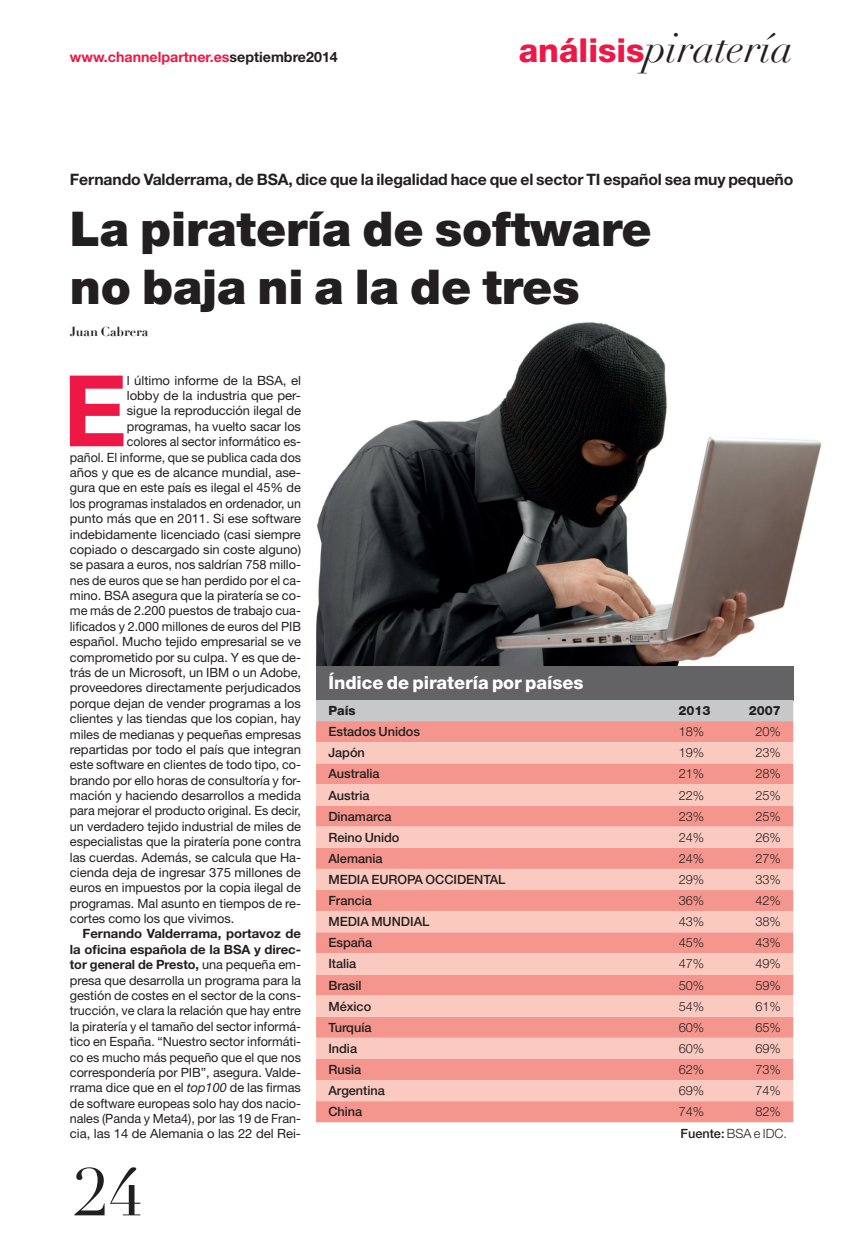
<style>
.page{position:relative;width:863px;height:1233px;background:#fff}
.page>*{position:absolute;margin:0;border:0;box-sizing:border-box;transform-origin:0 0}
.Texto_Capitular{font:700 98.85px "Helvetica Neue LT Std";color:#ed1845}
.t1{font:66px "Didot";color:#231f20}
.T{font:900 48px/57.8px "Helvetica Neue LT Std";letter-spacing:-.005em;color:#231f20}
.t2{font:italic 40.5px "Didot";letter-spacing:-.005em;color:#231f20}
.T_Cuadro{font:800 18px "Helvetica Neue LT Std";letter-spacing:-.005em;color:#fff}
.A{font:700 15.75px "Helvetica Neue LT Std";letter-spacing:-.005em;color:#231f20}
.t3{font:700 14.25px "Helvetica Neue LT Std";color:#ed1845}
.Texto_Capitular-2{font:12.75px "Helvetica Neue LT Std";letter-spacing:-.005em;color:#231f20}
.Texto{font:12.75px/15.3px "Helvetica Neue LT Std";letter-spacing:-.005em;color:#231f20;text-align:justify}
.Texto_Tabla{font:500 12.75px "Helvetica Neue LT Std";letter-spacing:-.005em;color:#231f20}
.Texto_Tabla-2{font:300 12.75px "Helvetica Neue LT Std";letter-spacing:-.005em;color:#231f20}
.Cuadro{font:800 12.75px "Helvetica Neue LT Std";letter-spacing:-.005em;color:#231f20}
.Firma{font:700 12.75px "Didot";letter-spacing:-.005em;color:#231f20}
.s1{color:#231f20}
.s2{font-family:"Helvetica Neue LT Std";font-weight:800;font-style:normal;font-size:33px;color:#ed1845}
.s3{font-weight:700}
.s4{font-style:italic}
.s5{font-weight:500}
</style>
<div class="page">
<img style="left:316px;top:322px;width:506px;height:344px">
<div style="left:316px;top:666px;width:477px;height:34px;background:#636366"></div>
<div style="left:316px;top:700px;width:477px;height:21px;background:#c7c8ca"></div>
<div style="left:316px;top:721px;width:477px;height:401px;background:#f5968e"></div>
<svg style="left:316px;top:742px;width:477px;height:359px;background:#f7b1a8"></svg>
<p class="t3" style="left:70px;top:48px;width:269px">www.channelpartner.es<span class="s1">septiembre2014</span></p>
<h3 class="t2" style="left:518px;top:23px;width:276px"><span class="s2">análisis</span>piratería</h3>
<p class="A" style="left:70px;top:169px;width:725px">Fernando Valderrama, de BSA, dice que la ilegalidad hace que el sector TI español sea muy pequeño</p>
<p class="T" style="left:70px;top:200px;width:583px">La piratería de software no baja ni a la de tres</p>
<p class="Firma" style="left:70px;top:323px;width:80px">Juan Cabrera</p>
<p class="Texto_Capitular" style="left:63px;top:350px;width:66px">E</p>
<p class="Texto_Capitular-2" style="left:127px;top:372px;width:176px">l último informe de la BSA, el</p>
<p class="Texto_Capitular-2" style="left:127px;top:388px;width:176px">lobby de la industria que per-</p>
<p class="Texto_Capitular-2" style="left:127px;top:403px;width:176px">sigue la reproducción ilegal de</p>
<p class="Texto_Capitular-2" style="left:127px;top:419px;width:176px">programas, ha vuelto sacar los</p>
<p class="Texto_Capitular-2" style="left:127px;top:434px;width:176px">colores al sector informático es-</p>
<p class="Texto_Capitular-2" style="left:70px;top:449px;width:233px">pañol. El informe, que se publica cada dos</p>
<p class="Texto_Capitular-2" style="left:70px;top:465px;width:233px">años y que es de alcance mundial, ase-</p>
<p class="Texto_Capitular-2" style="left:70px;top:480px;width:233px">gura que en este país es ilegal el 45% de</p>
<p class="Texto_Capitular-2" style="left:70px;top:495px;width:233px">los programas instalados en ordenador, un</p>
<p class="Texto_Capitular-2" style="left:70px;top:511px;width:233px">punto más que en 2011. Si ese software</p>
<p class="Texto_Capitular-2" style="left:70px;top:526px;width:233px">indebidamente licenciado (casi siempre</p>
<p class="Texto_Capitular-2" style="left:70px;top:542px;width:233px">copiado o descargado sin coste alguno)</p>
<p class="Texto_Capitular-2" style="left:70px;top:557px;width:233px">se pasara a euros, nos saldrían 758 millo-</p>
<p class="Texto_Capitular-2" style="left:70px;top:572px;width:233px">nes de euros que se han perdido por el ca-</p>
<p class="Texto_Capitular-2" style="left:70px;top:588px;width:233px">mino. BSA asegura que la piratería se co-</p>
<p class="Texto_Capitular-2" style="left:70px;top:603px;width:233px">me más de 2.200 puestos de trabajo cua-</p>
<p class="Texto_Capitular-2" style="left:70px;top:618px;width:233px">lificados y 2.000 millones de euros del PIB</p>
<p class="Texto_Capitular-2" style="left:70px;top:634px;width:233px">español. Mucho tejido empresarial se ve</p>
<p class="Texto_Capitular-2" style="left:70px;top:649px;width:233px">comprometido por su culpa. Y es que de-</p>
<p class="Texto_Capitular-2" style="left:70px;top:665px;width:233px">trás de un Microsoft, un IBM o un Adobe,</p>
<p class="Texto_Capitular-2" style="left:70px;top:680px;width:233px">proveedores directamente perjudicados</p>
<p class="Texto_Capitular-2" style="left:70px;top:695px;width:233px">porque dejan de vender programas a los</p>
<p class="Texto_Capitular-2" style="left:70px;top:711px;width:233px">clientes y las tiendas que los copian, hay</p>
<p class="Texto_Capitular-2" style="left:70px;top:726px;width:233px">miles de medianas y pequeñas empresas</p>
<p class="Texto_Capitular-2" style="left:70px;top:741px;width:233px">repartidas por todo el país que integran</p>
<p class="Texto_Capitular-2" style="left:70px;top:757px;width:233px">este software en clientes de todo tipo, co-</p>
<p class="Texto_Capitular-2" style="left:70px;top:772px;width:233px">brando por ello horas de consultoría y for-</p>
<p class="Texto_Capitular-2" style="left:70px;top:788px;width:233px">mación y haciendo desarrollos a medida</p>
<p class="Texto_Capitular-2" style="left:70px;top:803px;width:233px">para mejorar el producto original. Es decir,</p>
<p class="Texto_Capitular-2" style="left:70px;top:818px;width:233px">un verdadero tejido industrial de miles de</p>
<p class="Texto_Capitular-2" style="left:70px;top:834px;width:233px">especialistas que la piratería pone contra</p>
<p class="Texto_Capitular-2" style="left:70px;top:849px;width:233px">las cuerdas. Además, se calcula que Ha-</p>
<p class="Texto_Capitular-2" style="left:70px;top:864px;width:233px">cienda deja de ingresar 375 millones de</p>
<p class="Texto_Capitular-2" style="left:70px;top:880px;width:233px">euros en impuestos por la copia ilegal de</p>
<p class="Texto_Capitular-2" style="left:70px;top:895px;width:233px">programas. Mal asunto en tiempos de re-</p>
<p class="Texto_Capitular-2" style="left:70px;top:911px;width:166px">cortes como los que vivimos.</p>
<p class="Texto" style="left:70px;top:926px;width:233px;text-indent:13px"><span class="s3">Fernando Valderrama, portavoz de la oficina española de la BSA y direc&shy;tor general de Presto,</span> una pequeña em&shy;presa que desarrolla un programa para la gestión de costes en el sector de la cons&shy;trucción, ve clara la relación que hay entre la piratería y el tamaño del sector informá&shy;tico en España. “Nuestro sector informáti&shy;co es mucho más pequeño que el que nos correspondería por PIB”, asegura. Valde&shy;rrama dice que en el <span class="s4">top100</span> de las firmas de software europeas solo hay dos nacio&shy;nales (Panda y Meta4), por las 19 de Fran&shy;cia, las 14 de Alemania o las 22 del Rei-</p>
<p class="T_Cuadro" style="left:328px;top:672px;width:256px">Índice de piratería por países</p>
<p class="Cuadro" style="left:328px;top:703px;width:29px">País</p>
<p class="Cuadro" style="left:678px;top:703px;width:34px">2013</p>
<p class="Cuadro" style="left:748px;top:703px;width:34px">2007</p>
<p class="Texto_Tabla" style="left:328px;top:724px;width:93px">Estados Unidos</p>
<p class="Texto_Tabla-2" style="left:678px;top:724px;width:27px">18%</p>
<p class="Texto_Tabla-2" style="left:755px;top:724px;width:27px">20%</p>
<p class="Texto_Tabla" style="left:328px;top:745px;width:38px">Japón</p>
<p class="Texto_Tabla-2" style="left:678px;top:745px;width:27px">19%</p>
<p class="Texto_Tabla-2" style="left:755px;top:745px;width:27px">23%</p>
<p class="Texto_Tabla" style="left:328px;top:766px;width:53px">Australia</p>
<p class="Texto_Tabla-2" style="left:678px;top:766px;width:27px">21%</p>
<p class="Texto_Tabla-2" style="left:755px;top:766px;width:27px">28%</p>
<p class="Texto_Tabla" style="left:328px;top:787px;width:43px">Austria</p>
<p class="Texto_Tabla-2" style="left:678px;top:787px;width:27px">22%</p>
<p class="Texto_Tabla-2" style="left:755px;top:787px;width:27px">25%</p>
<p class="Texto_Tabla" style="left:328px;top:808px;width:64px">Dinamarca</p>
<p class="Texto_Tabla-2" style="left:678px;top:808px;width:27px">23%</p>
<p class="Texto_Tabla-2" style="left:755px;top:808px;width:27px">25%</p>
<p class="Texto_Tabla" style="left:328px;top:829px;width:73px">Reino Unido</p>
<p class="Texto_Tabla-2" style="left:678px;top:829px;width:27px">24%</p>
<p class="Texto_Tabla-2" style="left:755px;top:829px;width:27px">26%</p>
<p class="Texto_Tabla" style="left:328px;top:850px;width:56px">Alemania</p>
<p class="Texto_Tabla-2" style="left:678px;top:850px;width:27px">24%</p>
<p class="Texto_Tabla-2" style="left:755px;top:850px;width:27px">27%</p>
<p class="Texto_Tabla" style="left:328px;top:871px;width:179px">MEDIA EUROPA OCCIDENTAL</p>
<p class="Texto_Tabla-2" style="left:678px;top:871px;width:27px">29%</p>
<p class="Texto_Tabla-2" style="left:755px;top:871px;width:27px">33%</p>
<p class="Texto_Tabla" style="left:328px;top:893px;width:45px">Francia</p>
<p class="Texto_Tabla-2" style="left:678px;top:892px;width:27px">36%</p>
<p class="Texto_Tabla-2" style="left:755px;top:892px;width:27px">42%</p>
<p class="Texto_Tabla" style="left:328px;top:914px;width:102px">MEDIA MUNDIAL</p>
<p class="Texto_Tabla-2" style="left:678px;top:914px;width:27px">43%</p>
<p class="Texto_Tabla-2" style="left:755px;top:914px;width:27px">38%</p>
<p class="Texto_Tabla" style="left:328px;top:935px;width:45px">España</p>
<p class="Texto_Tabla-2" style="left:678px;top:935px;width:27px">45%</p>
<p class="Texto_Tabla-2" style="left:755px;top:935px;width:27px">43%</p>
<p class="Texto_Tabla" style="left:328px;top:956px;width:29px">Italia</p>
<p class="Texto_Tabla-2" style="left:678px;top:956px;width:27px">47%</p>
<p class="Texto_Tabla-2" style="left:755px;top:956px;width:27px">49%</p>
<p class="Texto_Tabla" style="left:328px;top:977px;width:35px">Brasil</p>
<p class="Texto_Tabla-2" style="left:678px;top:977px;width:27px">50%</p>
<p class="Texto_Tabla-2" style="left:755px;top:977px;width:27px">59%</p>
<p class="Texto_Tabla" style="left:328px;top:998px;width:44px">México</p>
<p class="Texto_Tabla-2" style="left:678px;top:998px;width:27px">54%</p>
<p class="Texto_Tabla-2" style="left:755px;top:998px;width:27px">61%</p>
<p class="Texto_Tabla" style="left:328px;top:1019px;width:45px">Turquía</p>
<p class="Texto_Tabla-2" style="left:678px;top:1019px;width:27px">60%</p>
<p class="Texto_Tabla-2" style="left:755px;top:1019px;width:27px">65%</p>
<p class="Texto_Tabla" style="left:328px;top:1040px;width:30px">India</p>
<p class="Texto_Tabla-2" style="left:678px;top:1040px;width:27px">60%</p>
<p class="Texto_Tabla-2" style="left:755px;top:1040px;width:27px">69%</p>
<p class="Texto_Tabla" style="left:328px;top:1061px;width:34px">Rusia</p>
<p class="Texto_Tabla-2" style="left:678px;top:1061px;width:27px">62%</p>
<p class="Texto_Tabla-2" style="left:755px;top:1061px;width:27px">73%</p>
<p class="Texto_Tabla" style="left:328px;top:1083px;width:58px">Argentina</p>
<p class="Texto_Tabla-2" style="left:678px;top:1082px;width:27px">69%</p>
<p class="Texto_Tabla-2" style="left:755px;top:1082px;width:27px">74%</p>
<p class="Texto_Tabla" style="left:328px;top:1104px;width:35px">China</p>
<p class="Texto_Tabla-2" style="left:678px;top:1103px;width:27px">74%</p>
<p class="Texto_Tabla-2" style="left:755px;top:1103px;width:27px">82%</p>
<p class="Texto_Tabla-2" style="left:680px;top:1125px;width:108px"><span class="s5">Fuente:</span> BSA e IDC.</p>
<h2 class="t1" style="left:74px;top:1152px;width:70px">24</h2>
</div>
